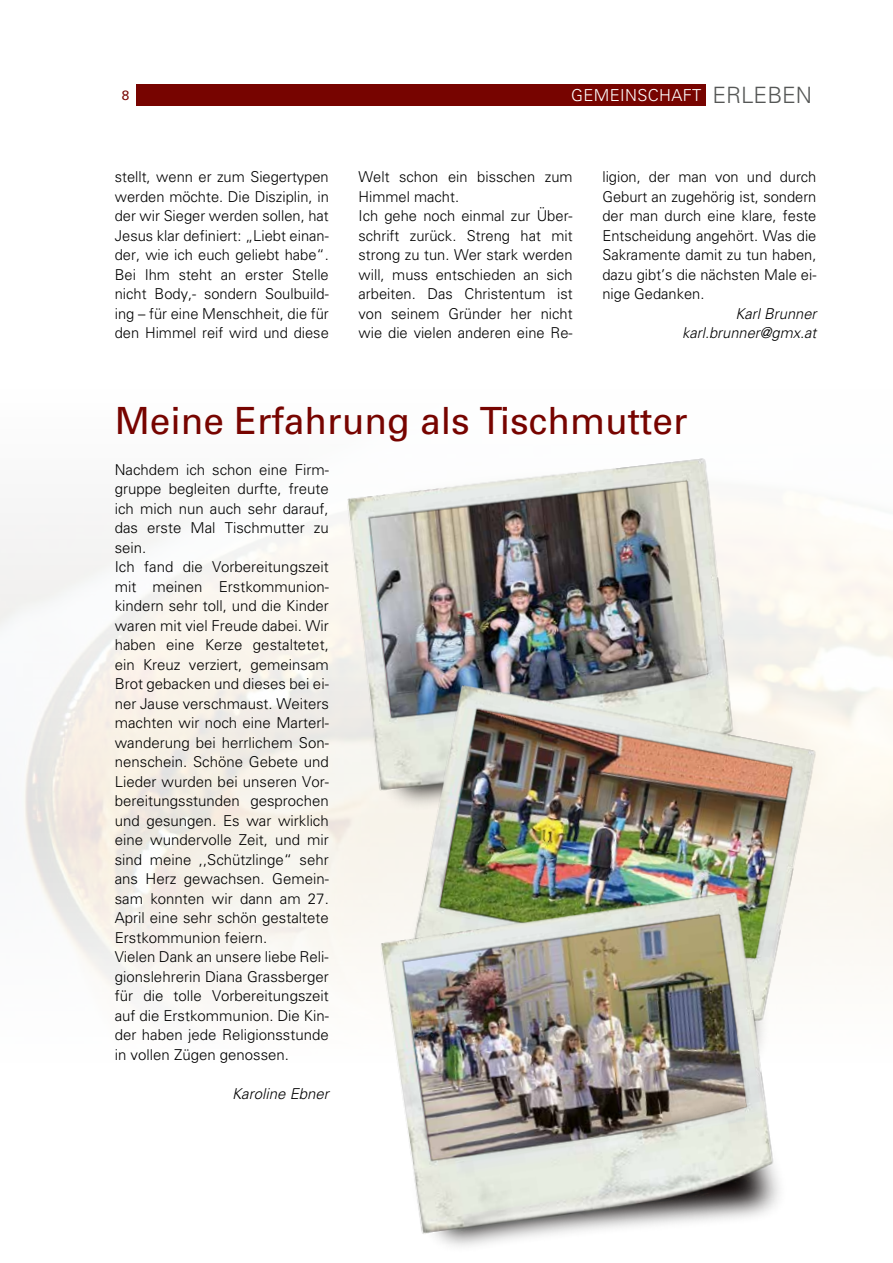
<style>
.page{position:relative;width:893px;height:1263px;background:#fff}
.page>*{position:absolute;margin:0;border:0;box-sizing:border-box;transform-origin:0 0}
.t1{font:37.5px "Univers";color:#770400}
.t2{font:300 16.5px "Univers";letter-spacing:.02em;color:#fff}
.t3{font:300 15px/19.5px "Univers";color:#000;text-align:justify}
.t4{font:italic 300 15px/19.5px "Univers";color:#000;text-align:right}
.t5{font:13.5px "Univers";color:#770400}
.s1{font-size:22.5px;color:#555756}
</style>
<div class="page">
<div style="left:136px;top:84px;width:570px;height:22px;background:#770400"></div>
<img style="left:320px;top:429px;width:431px;height:407px">
<img style="left:377px;top:651px;width:451px;height:379px">
<img style="left:353px;top:861px;width:440px;height:389px">
<p class="t5" style="left:122px;top:87px;width:9px">8</p>
<p class="t2" style="left:571px;top:85px;width:242px">GEMEINSCHAFT <span class="s1">ERLEBEN</span></p>
<p class="t3" style="left:115px;top:167px;width:216px">stellt, wenn er zum Siegertypen werden möchte. Die Disziplin, in der wir Sieger werden sollen, hat Jesus klar definiert: „Liebt einan&shy;der, wie ich euch geliebt habe“.<br>Bei Ihm steht an erster Stelle nicht Body,- sondern Soulbuild&shy;ing – für eine Menschheit, die für den Himmel reif wird und diese</p>
<p class="t3" style="left:359px;top:167px;width:216px;text-align:left">Welt schon ein bisschen zum<br>Himmel macht.<br>Ich gehe noch einmal zur Über&shy;schrift zurück. Streng hat mit strong zu tun. Wer stark werden will, muss entschieden an sich arbeiten. Das Christentum ist von seinem Gründer her nicht wie die vielen anderen eine Re-</p>
<p class="t3" style="left:602px;top:167px;width:216px">ligion, der man von und durch Geburt an zugehörig ist, sondern der man durch eine klare, feste Entscheidung angehört. Was die Sakramente damit zu tun haben, dazu gibt’s die nächsten Male ei&shy;nige Gedanken.</p>
<p class="t4" style="left:682px;top:303px;width:136px">Karl Brunner karl.brunner@gmx.at</p>
<h1 class="t1" style="left:115px;top:397px;width:574px">Meine Erfahrung als Tischmutter</h1>
<p class="t3" style="left:115px;top:459px;width:216px;text-align:left">Nachdem ich schon eine Firm&shy;gruppe begleiten durfte, freute ich mich nun auch sehr darauf, das erste Mal Tischmutter zu sein.<br>Ich fand die Vorbereitungszeit mit meinen Erstkommunion&shy;kindern sehr toll, und die Kinder waren mit viel Freude dabei. Wir haben eine Kerze gestaltetet, ein Kreuz verziert, gemeinsam<br>Brot gebacken und dieses bei ei&shy;ner Jause verschmaust. Weiters machten wir noch eine Marterl&shy;wanderung bei herrlichem Son&shy;nenschein. Schöne Gebete und<br>Lieder wurden bei unseren Vor&shy;bereitungsstunden gesprochen und gesungen. Es war wirklich eine wundervolle Zeit, und mir sind meine ,,Schützlinge“ sehr ans Herz gewachsen. Gemein&shy;sam konnten wir dann am 27.<br>April eine sehr schön gestaltete<br>Erstkommunion feiern.<br>Vielen Dank an unsere liebe Reli&shy;gionslehrerin Diana Grassberger für die tolle Vorbereitungszeit auf die Erstkommunion. Die Kin&shy;der haben jede Religionsstunde in vollen Zügen genossen.</p>
<p class="t4" style="left:232px;top:1083px;width:98px">Karoline Ebner</p>
</div>
